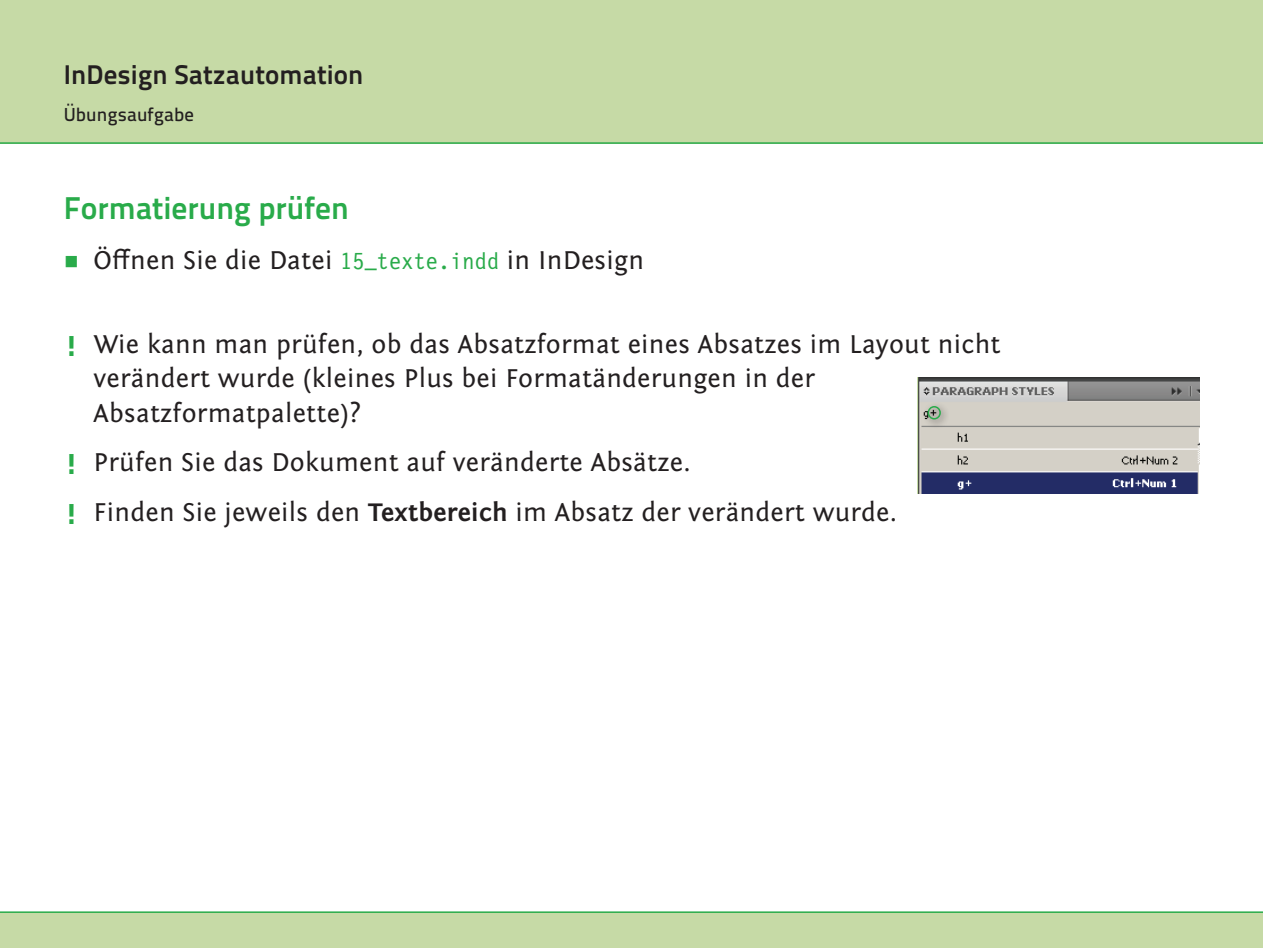
<style>
.page{position:relative;width:1263px;height:948px;background:#fff}
.page>*{position:absolute;margin:0;border:0;box-sizing:border-box;transform-origin:0 0}
.t1{font:31.5px "Titillium Text 25 L 800 wt";color:#29ab4a}
.t2{font:27px/34.5px "Fontin Sans";letter-spacing:.01em;color:#231f20}
.t3{font:27px "Titillium Text 25 L 800 wt";letter-spacing:.005em;color:#231f20}
.t4{font:18.75px "Titillium Text 25 L 600 wt";letter-spacing:.01em;color:#231f20}
.s1{font-size:36px;color:#29ab4a}
.s2{font-family:"Letter Gothic 12 Pitch BT";font-size:24px;color:#29ab4a}
.s3{font-family:"Titillium Text 25 L 999 wt";font-size:28.5px;color:#29ab4a}
.s4{font-weight:700;font-size:26.25px}
</style>
<div class="page">
<div style="left:0;top:911px;width:1263px;height:36px;background:#c6daa6"></div>
<div style="left:0;top:0;width:1263px;height:144px;background:#c6daa6"></div>
<img style="left:918px;top:377px;width:281px;height:116px">
<div style="left:923px;top:401px;width:27px;height:27px;background:#231f20;opacity:.75"></div>
<div style="left:927px;top:406px;width:14px;height:13px;border:2px solid #29ab4a;border-radius:50%"></div>
<p class="t3" style="left:64px;top:54px;width:301px">InDesign Satzautomation</p>
<p class="t4" style="left:64px;top:100px;width:132px">Übungsaufgabe</p>
<p class="t1" style="left:64px;top:184px;width:287px">Formatierung prüfen</p>
<p class="t2" style="left:64px;top:243px;width:582px"><span class="s1">∏</span> Öffnen Sie die Datei <span class="s2">15_texte.indd</span> in InDesign</p>
<p class="t2" style="left:94px;top:327px;width:908px;text-indent:-30px"><span class="s3">!</span> Wie kann man prüfen, ob das Absatzformat eines Absatzes im Layout nicht verändert wurde (kleines Plus bei Formatänderungen in der<br>Absatzformatpalette)?</p>
<p class="t2" style="left:64px;top:438px;width:835px;line-height:49.3px"><span class="s3">!</span> Prüfen Sie das Dokument auf veränderte Absätze.<br><span class="s3">!</span> Finden Sie jeweils den <span class="s4">Textbereich</span> im Absatz der verändert wurde.</p>
</div>
